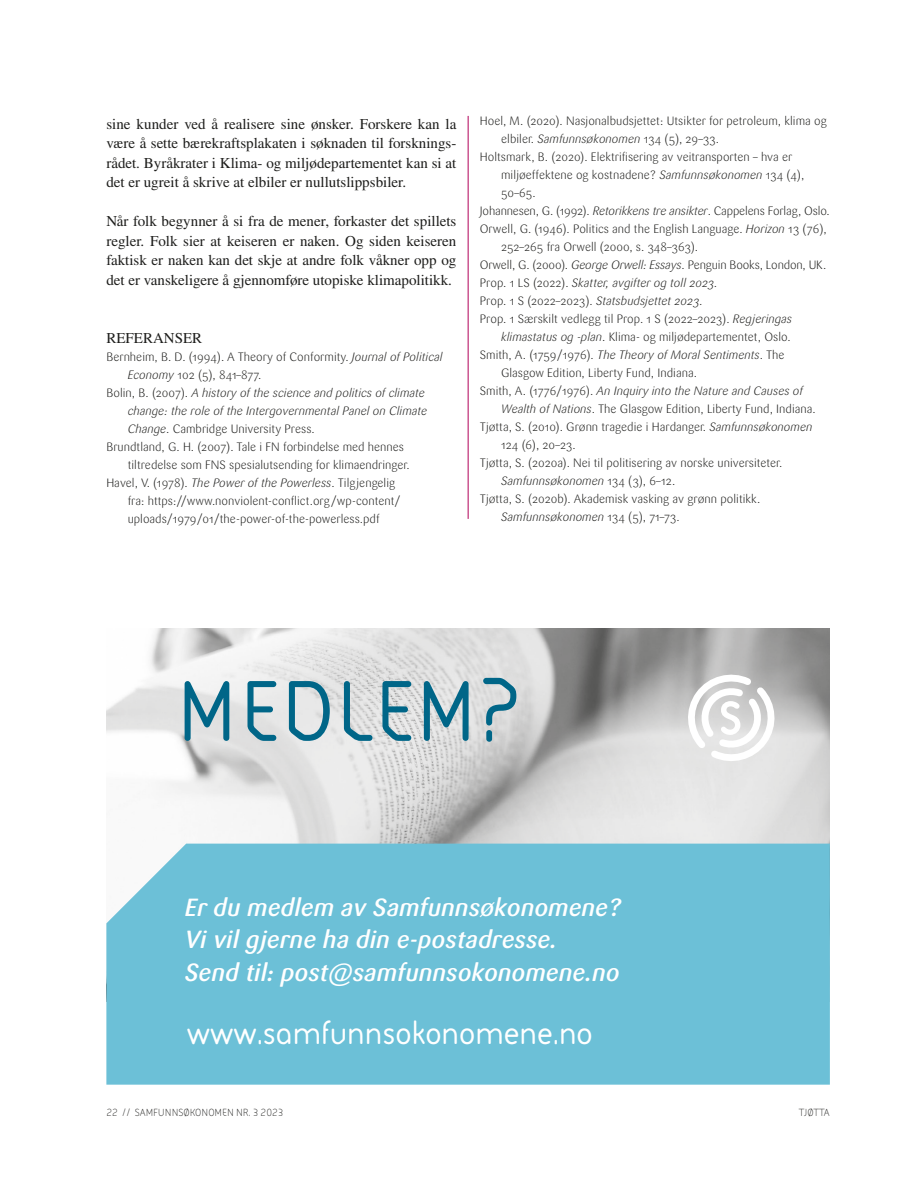
<style>
.page{position:relative;width:915px;height:1191px;background:#fff}
.page>*{position:absolute;margin:0;border:0;box-sizing:border-box;transform-origin:0 0}
.t1{font:700 87.3px "FS Sophie";color:#068}
.t2{font:700 32.7px "FS Sophie";color:#fff}
.t3{font:italic 500 24.6px/32.7px "Sari OT";color:#fff}
.t4{font:15px/19.5px "STIX General";color:#1d1d1b;text-align:justify}
.t5{font:300 12px "Sari OT";color:#1d1d1b}
.t6{font:italic 300 12px "Sari OT";color:#1d1d1b}
.t7{font:10.5px "FS Sophie";color:#1d1d1b}
.s1{font-style:italic}
.s2{font-style:normal}
</style>
<div class="page">
<img style="left:106px;top:628px;width:723px;height:215px">
<div style="left:106px;top:843px;width:723px;height:241px;background:#6cc0d7"></div>
<svg style="left:687px;top:669px;width:87px;height:97px"></svg>
<hr style="left:467px;top:116px;width:1px;height:403px;background:#b10058">
<p class="t4" style="left:106px;top:115px;width:351px">sine kunder ved å realisere sine ønsker. Forskere kan la være å sette bærekraftsplakaten i søknaden til forsknings&shy;rådet. Byråkrater i Klima- og miljødepartementet kan si at det er ugreit å skrive at elbiler er nullutslippsbiler.</p>
<p class="t4" style="left:106px;top:212px;width:351px">Når folk begynner å si fra de mener, forkaster det spillets regler. Folk sier at keiseren er naken. Og siden keiseren faktisk er naken kan det skje at andre folk våkner opp og det er vanskeligere å gjennomføre utopiske klimapolitikk.</p>
<p class="t4" style="left:106px;top:329px;width:97px">REFERANSER</p>
<p class="t5" style="left:106px;top:349px;width:337px">Bernheim, B. D. (1994). A Theory of Conformity. <span class="s1">Journal of Political</span></p>
<p class="t5" style="left:128px;top:367px;width:135px"><span class="s1">Economy</span> 102 (5), 841–877.</p>
<p class="t6" style="left:106px;top:385px;width:320px"><span class="s2">Bolin, B. (2007).</span> A history of the science and politics of climate</p>
<p class="t6" style="left:128px;top:403px;width:301px">change: the role of the Intergovernmental Panel on Climate</p>
<p class="t5" style="left:128px;top:421px;width:188px"><span class="s1">Change</span>. Cambridge University Press.</p>
<p class="t5" style="left:106px;top:439px;width:299px">Brundtland, G. H. (2007). Tale i FN forbindelse med hennes</p>
<p class="t5" style="left:128px;top:457px;width:283px">tiltredelse som FNS spesialutsending for klimaendringer.</p>
<p class="t5" style="left:106px;top:475px;width:290px">Havel, V. (1978). <span class="s1">The Power of the Powerless</span>. Tilgjengelig</p>
<p class="t5" style="left:128px;top:493px;width:275px">fra: https://www.nonviolent-conflict.org/wp-content/</p>
<p class="t5" style="left:128px;top:511px;width:253px">uploads/1979/01/the-power-of-the-powerless.pdf</p>
<p class="t5" style="left:479px;top:113px;width:348px">Hoel, M. (2020). Nasjonalbudsjettet: Utsikter for petroleum, klima og</p>
<p class="t5" style="left:501px;top:131px;width:219px">elbiler. <span class="s1">Samfunnsøkonomen</span> 134 (5), 29–33.</p>
<p class="t5" style="left:479px;top:149px;width:314px">Holtsmark, B. (2020). Elektrifisering av veitransporten – hva er</p>
<p class="t5" style="left:501px;top:167px;width:304px">miljøeffektene og kostnadene? <span class="s1">Samfunnsøkonomen</span> 134 (4),</p>
<p class="t5" style="left:501px;top:185px;width:36px">50–65.</p>
<p class="t5" style="left:479px;top:203px;width:351px">Johannesen, G. (1992). <span class="s1">Retorikkens tre ansikter</span>. Cappelens Forlag, Oslo.</p>
<p class="t5" style="left:479px;top:221px;width:348px">Orwell, G. (1946). Politics and the English Language. <span class="s1">Horizon</span> 13 (76),</p>
<p class="t5" style="left:501px;top:239px;width:198px">252–265 fra Orwell (2000, s. 348–363).</p>
<p class="t5" style="left:479px;top:257px;width:348px">Orwell, G. (2000). <span class="s1">George Orwell: Essays</span>. Penguin Books, London, UK.</p>
<p class="t6" style="left:479px;top:275px;width:239px"><span class="s2">Prop. 1 LS (2022).</span> Skatter, avgifter og toll 2023.</p>
<p class="t6" style="left:479px;top:293px;width:225px"><span class="s2">Prop. 1 S (2022–2023).</span> Statsbudsjettet 2023.</p>
<p class="t5" style="left:479px;top:311px;width:314px">Prop. 1 Særskilt vedlegg til Prop. 1 S (2022–2023). <span class="s1">Regjeringas</span></p>
<p class="t5" style="left:501px;top:329px;width:291px"><span class="s1">klimastatus og -plan</span>. Klima- og miljødepartementet, Oslo.</p>
<p class="t6" style="left:479px;top:347px;width:306px"><span class="s2">Smith, A. (1759/1976).</span> The Theory of Moral Sentiments<span class="s2">. The</span></p>
<p class="t5" style="left:501px;top:365px;width:197px">Glasgow Edition, Liberty Fund, Indiana.</p>
<p class="t6" style="left:479px;top:383px;width:324px"><span class="s2">Smith, A. (1776/1976).</span> An Inquiry into the Nature and Causes of</p>
<p class="t5" style="left:501px;top:401px;width:316px"><span class="s1">Wealth of Nations</span>. The Glasgow Edition, Liberty Fund, Indiana.</p>
<p class="t5" style="left:479px;top:419px;width:334px">Tjøtta, S. (2010). Grønn tragedie i Hardanger. <span class="s1">Samfunnsøkonomen</span></p>
<p class="t5" style="left:501px;top:437px;width:76px">124 (6), 20–23.</p>
<p class="t5" style="left:479px;top:455px;width:304px">Tjøtta, S. (2020a). Nei til politisering av norske universiteter.</p>
<p class="t6" style="left:501px;top:473px;width:176px">Samfunnsøkonomen <span class="s2">134 (3), 6–12.</span></p>
<p class="t5" style="left:479px;top:491px;width:282px">Tjøtta, S. (2020b). Akademisk vasking av grønn politikk.</p>
<p class="t6" style="left:501px;top:509px;width:180px">Samfunnsøkonomen <span class="s2">134 (5), 71–73.</span></p>
<h1 class="t1" style="left:175px;top:650px;width:346px">MEDLEM?</h1>
<h3 class="t3" style="left:185px;top:890px;width:437px">Er du medlem av Samfunnsøkonomene?<br>Vi vil gjerne ha din e-postadresse.<br>Send til: post@samfunnsokonomene.no</h3>
<h2 class="t2" style="left:187px;top:1010px;width:407px">www.samfunnsokonomene.no</h2>
<p class="t7" style="left:106px;top:1106px;width:179px">22 // SAMFUNNSØKONOMEN NR. 3 2023</p>
<p class="t7" style="left:798px;top:1106px;width:12px">Tjøtta</p>
</div>
